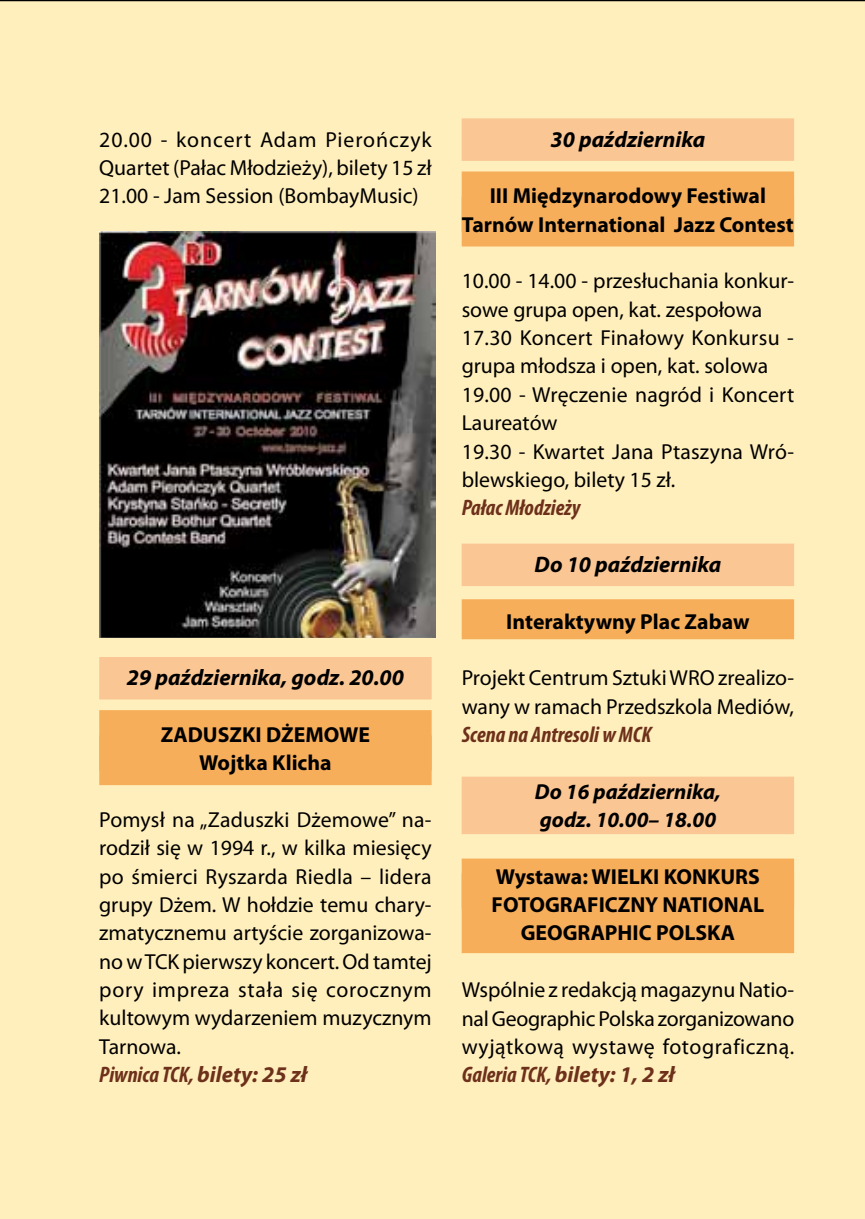
<style>
.page{position:relative;width:865px;height:1219px;background:#ffefbc}
.page>*{position:absolute;margin:0;border:0;box-sizing:border-box;transform-origin:0 0}
.t1{font:italic 700 condensed 22.5px "Myriad Pro";color:#6d301b}
.t2{font:italic 700 22.5px "Myriad Pro";color:#000}
.t3{font:italic 700 22.5px "Myriad Pro";color:#6d301b}
.t4{font:21.75px/28.2px "Myriad Pro";color:#000;text-align:justify}
.t5{font:700 21.75px/28.2px "Myriad Pro";color:#000;text-align:center}
.t6{font:italic 700 21.75px/28.2px "Myriad Pro";color:#000}
.s1{font-stretch:normal}
.s2{font-stretch:condensed}
</style>
<div class="page">
<div style="left:99px;top:657px;width:332px;height:42px;background:#fac694"></div>
<div style="left:99px;top:710px;width:332px;height:75px;background:#f7ae5b"></div>
<div style="left:461px;top:118px;width:333px;height:43px;background:#fac694"></div>
<div style="left:461px;top:171px;width:333px;height:75px;background:#f7ae5b"></div>
<div style="left:461px;top:544px;width:333px;height:42px;background:#fac694"></div>
<div style="left:461px;top:599px;width:333px;height:40px;background:#f7ae5b"></div>
<div style="left:461px;top:777px;width:333px;height:57px;background:#fac694"></div>
<div style="left:461px;top:859px;width:333px;height:50px;background:#f7ae5b"></div>
<div style="left:461px;top:873px;width:333px;height:80px;background:#f7ae5b"></div>
<img style="left:99px;top:232px;width:336px;height:406px">
<p class="t4" style="left:99px;top:125px;width:334px">20.00 - koncert Adam Pierończyk Quartet (Pałac Młodzieży), bilety 15 zł 21.00 - Jam Session (BombayMusic)</p>
<p class="t2" style="left:127px;top:663px;width:278px">29 października, godz. 20.00</p>
<p class="t5" style="left:161px;top:720px;width:211px">ZADUSZKI DŻEMOWE<br>Wojtka Klicha</p>
<p class="t4" style="left:99px;top:805px;width:334px">Pomysł na „Zaduszki Dżemowe” na&shy;rodził się w 1994 r., w kilka miesięcy po śmierci Ryszarda Riedla – lidera grupy Dżem. W hołdzie temu chary&shy;zmatycznemu artyście zorganizowa&shy;no w TCK pierwszy koncert. Od tamtej pory impreza stała się corocznym kultowym wydarzeniem muzycznym Tarnowa.</p>
<p class="t1" style="left:99px;top:1061px;width:209px">Piwnica TCK, <span class="s1">bilety: 25 zł</span></p>
<p class="t2" style="left:550px;top:124px;width:156px">30 października</p>
<p class="t5" style="left:462px;top:181px;width:333px">III Międzynarodowy Festiwal<br>Tarnów International Jazz Contest</p>
<p class="t4" style="left:461px;top:267px;width:334px;text-align:left">10.00 - 14.00 - przesłuchania konkur&shy;sowe grupa open, kat. zespołowa<br>17.30 Koncert Finałowy Konkursu - grupa młodsza i open, kat. solowa<br>19.00 - Wręczenie nagród i Koncert<br>Laureatów<br>19.30 - Kwartet Jana Ptaszyna Wró&shy;blewskiego, bilety 15 zł.</p>
<p class="t1" style="left:461px;top:494px;width:120px">Pałac Młodzieży</p>
<p class="t2" style="left:534px;top:550px;width:188px">Do 10 października</p>
<p class="t5" style="left:506px;top:606px;width:245px">Interaktywny Plac Zabaw</p>
<p class="t4" style="left:461px;top:664px;width:334px">Projekt Centrum Sztuki WRO zrealizo&shy;wany w ramach Przedszkola Mediów,</p>
<p class="t1" style="left:461px;top:720px;width:191px">Scena na Antresoli w MCK</p>
<p class="t6" style="left:535px;top:777px;width:188px">Do 16 października, godz. 10.00– 18.00</p>
<p class="t5" style="left:491px;top:862px;width:274px">Wystawa: WIELKI KONKURS<br>FOTOGRAFICZNY NATIONAL<br>GEOGRAPHIC POLSKA</p>
<p class="t4" style="left:461px;top:975px;width:334px">Wspólnie z redakcją magazynu Natio&shy;nal Geographic Polska zorganizowano wyjątkową wystawę fotograficzną.</p>
<p class="t3" style="left:461px;top:1060px;width:215px"><span class="s2">Galeria TCK,</span> bilety: 1, 2 zł</p>
</div>
